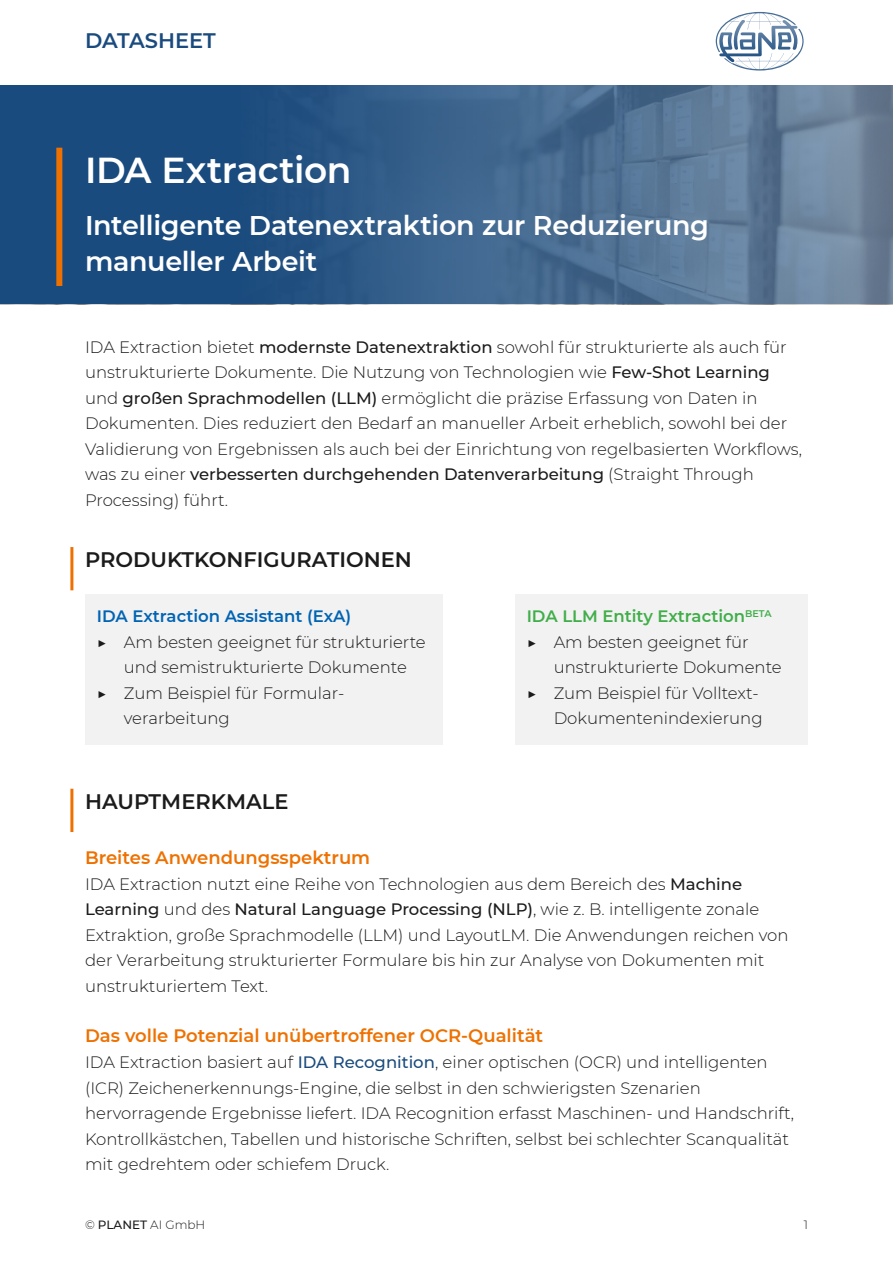
<style>
.page{position:relative;width:893px;height:1263px;background:#fff}
.page>*{position:absolute;margin:0;border:0;box-sizing:border-box;transform-origin:0 0}
.t1{font:600 36px "Montserrat";letter-spacing:-.01em;color:#fff}
.t2{font:600 27px/36px "Montserrat";letter-spacing:-.015em;color:#fff}
.t3{font:600 21px "Montserrat";color:#1b1b1b}
.t4{font:600 21px "Montserrat";color:#1a4b7e}
.t5{font:600 18px "Montserrat";color:#ee7100}
.t6{font:300 16.5px/25.5px "Montserrat";color:#1b1b1b}
.t7{font:600 16.5px "Montserrat";color:#0064b4}
.t8{font:600 16.5px "Montserrat";color:#40ae49}
.t9{font:300 12px "Montserrat";color:#1b1b1b}
.s1{font-weight:500}
.s2{font-weight:500;color:#1a4b7e}
</style>
<div class="page">
<svg style="left:0;top:86px;width:893px;height:218px;background:#3c638b"></svg>
<svg style="left:716px;top:12px;width:88px;height:59px"></svg>
<div style="left:56px;top:148px;width:6px;height:138px;background:#ee7100"></div>
<hr style="left:70px;top:789px;width:3px;height:43px;background:#ee7100">
<div style="left:85px;top:594px;width:357px;height:151px;background:#f2f2f2"></div>
<div style="left:515px;top:594px;width:293px;height:151px;background:#f2f2f2"></div>
<hr style="left:70px;top:547px;width:3px;height:43px;background:#ee7100">
<p class="t4" style="left:85px;top:26px;width:132px">DATASHEET</p>
<p class="t1" style="left:85px;top:144px;width:268px">IDA Extraction</p>
<p class="t2" style="left:85px;top:206px;width:625px">Intelligente Datenextraktion zur Reduzierung manueller Arbeit</p>
<p class="t6" style="left:85px;top:334px;width:718px">IDA Extraction bietet <span class="s1">modernste Datenextraktion</span> sowohl für strukturierte als auch für unstrukturierte Dokumente. Die Nutzung von Technologien wie <span class="s1">Few-Shot Learning </span>und <span class="s1">großen Sprachmodellen (LLM)</span> ermöglicht die präzise Erfassung von Daten in Dokumenten. Dies reduziert den Bedarf an manueller Arbeit erheblich, sowohl bei der Validierung von Ergebnissen als auch bei der Einrichtung von regelbasierten Workflows, was zu einer <span class="s1">verbesserten durchgehenden Datenverarbeitung</span> (Straight Through Processing) führt.</p>
<p class="t3" style="left:85px;top:545px;width:328px">PRODUKTKONFIGURATIONEN</p>
<p class="t7" style="left:97px;top:605px;width:256px">IDA Extraction Assistant (ExA)</p>
<p class="t6" style="left:97px;top:629px;width:330px;text-align:center">▶ Am besten geeignet für strukturierte und semistrukturierte Dokumente</p>
<p class="t6" style="left:124px;top:680px;width:222px;text-indent:-27px">▶ Zum Beispiel für Formular&shy;verarbeitung</p>
<p class="t3" style="left:85px;top:787px;width:205px">HAUPTMERKMALE</p>
<p class="t8" style="left:527px;top:605px;width:246px">IDA LLM Entity Extraction<sup>BETA</sup></p>
<p class="t6" style="left:554px;top:629px;width:230px;text-indent:-27px">▶ Am besten geeignet für unstrukturierte Dokumente</p>
<p class="t6" style="left:527px;top:680px;width:237px;text-align:right">▶ Zum Beispiel für Volltext-<br>Dokumentenindexierung</p>
<p class="t5" style="left:85px;top:845px;width:287px">Breites Anwendungsspektrum</p>
<p class="t6" style="left:85px;top:871px;width:705px">IDA Extraction nutzt eine Reihe von Technologien aus dem Bereich des <span class="s1">Machine Learning</span> und des <span class="s1">Natural Language Processing (NLP)</span>, wie z. B. intelligente zonale Extraktion, große Sprachmodelle (LLM) und LayoutLM. Die Anwendungen reichen von der Verarbeitung strukturierter Formulare bis hin zur Analyse von Dokumenten mit unstrukturiertem Text.</p>
<p class="t5" style="left:85px;top:1023px;width:460px">Das volle Potenzial unübertroffener OCR-Qualität</p>
<p class="t6" style="left:85px;top:1049px;width:710px">IDA Extraction basiert auf <span class="s2">IDA Recognition</span>, einer optischen (OCR) und intelligenten (ICR) Zeichenerkennungs-Engine, die selbst in den schwierigsten Szenarien hervorragende Ergebnisse liefert. IDA Recognition erfasst Maschinen- und Handschrift, Kontrollkästchen, Tabellen und historische Schriften, selbst bei schlechter Scanqualität mit gedrehtem oder schiefem Druck.</p>
<p class="t9" style="left:85px;top:1216px;width:122px">© <span class="s1">PLANET</span> AI GmbH</p>
<p class="t9" style="left:804px;top:1216px;width:6px">1</p>
</div>
